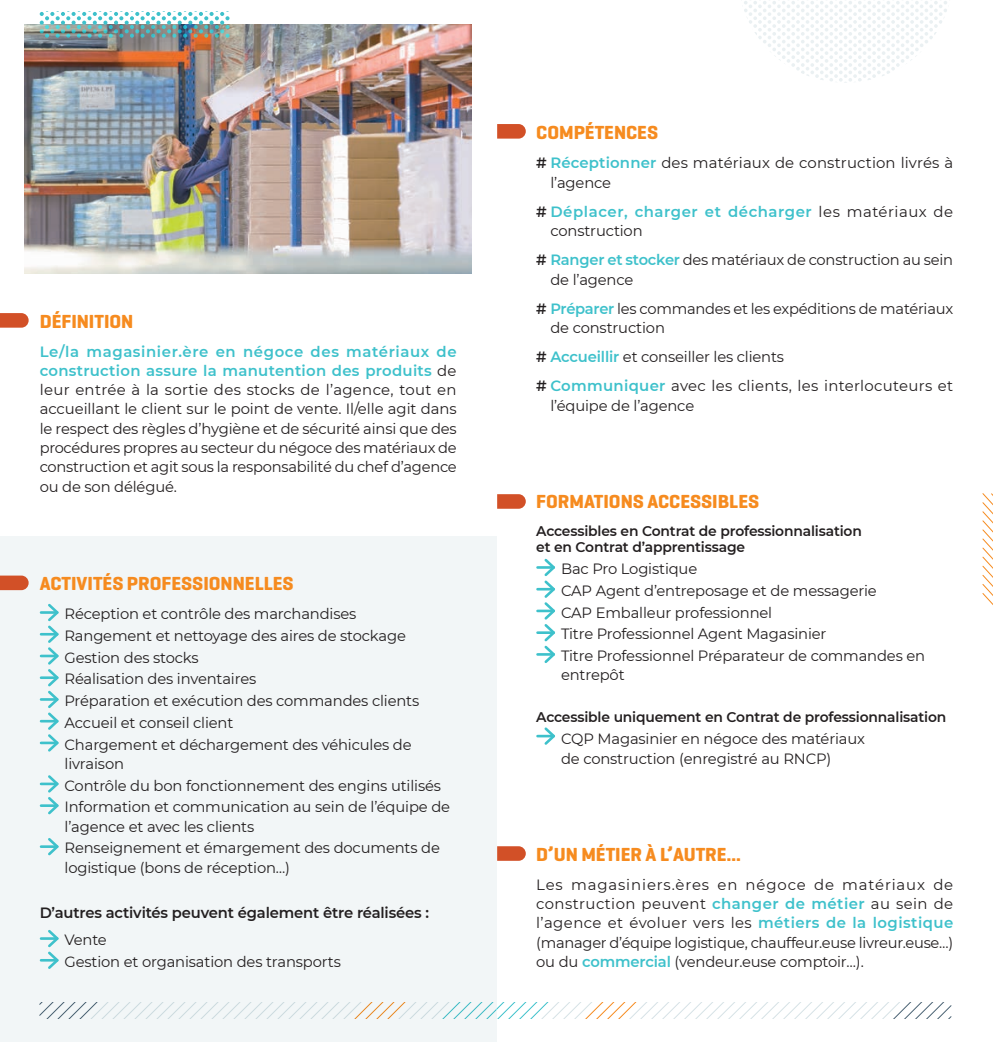
<style>
.page{position:relative;width:993px;height:1042px;background:#fff}
.page>*{position:absolute;margin:0;border:0;box-sizing:border-box;transform-origin:0 0}
.t1{font:700 19.25px "Geogrotesque";color:#f68b1f}
.t2{font:14.88px/19.2px "Montserrat";letter-spacing:-.01em;color:#231f20}
.t3{font:14.88px/19.2px "Montserrat";letter-spacing:.01em;color:#231f20}
.t4{font:600 14.88px/19.2px "Montserrat";letter-spacing:.04em;color:#3ec1cb}
.t5{font:600 14.88px "Montserrat";letter-spacing:-.01em;color:#231f20}
.t6{font:600 14px/15.8px "Montserrat";letter-spacing:-.01em;color:#231f20}
.s1{font-weight:600;color:#3ec1cb}
.s2{font-weight:600}
.s3{color:#231f20}
.s4{font-weight:400;color:#231f20}
</style>
<div class="page">
<div style="left:0;top:536px;width:496px;height:506px;background:#f2f6f7"></div>
<svg style="left:41px;top:603px;width:18px;height:149px"></svg>
<hr style="left:41px;top:782px;width:16px;height:3px;background:#3ec1cb">
<hr style="left:41px;top:804px;width:16px;height:3px;background:#3ec1cb">
<svg style="left:46px;top:775px;width:13px;height:40px"></svg>
<hr style="left:41px;top:845px;width:16px;height:3px;background:#3ec1cb">
<svg style="left:46px;top:838px;width:13px;height:18px"></svg>
<svg style="left:41px;top:930px;width:18px;height:39px"></svg>
<svg style="left:537px;top:558px;width:18px;height:105px"></svg>
<svg style="left:537px;top:727px;width:18px;height:18px"></svg>
<img style="left:25px;top:25px;width:446px;height:248px">
<img style="left:40px;top:12px;width:189px;height:26px">
<svg style="left:40px;top:1002px;width:910px;height:16px"></svg>
<svg style="left:497px;top:494px;width:28px;height:15px"></svg>
<svg style="left:497px;top:846px;width:28px;height:15px"></svg>
<svg style="left:497px;top:124px;width:28px;height:15px"></svg>
<svg style="left:982px;top:493px;width:10px;height:111px"></svg>
<svg style="left:744px;top:1px;width:203px;height:82px"></svg>
<svg style="left:0;top:313px;width:29px;height:15px"></svg>
<svg style="left:0;top:575px;width:29px;height:15px"></svg>
<p class="t1" style="left:40px;top:309px;width:95px">DÉFINITION</p>
<p class="t2" style="left:40px;top:341px;width:418px;text-align:justify"><span class="s1">Le/la magasinier.ère en négoce des matériaux de construction assure la manutention des produits</span> de leur entrée à la sortie des stocks de l’agence, tout en accueillant le client sur le point de vente. Il/elle agit dans le respect des règles d’hygiène et de sécurité ainsi que des procédures propres au secteur du négoce des matériaux de construction et agit sous la responsabilité du chef d’agence ou de son délégué.</p>
<p class="t1" style="left:40px;top:571px;width:255px">ACTIVITÉS PROFESSIONNELLES</p>
<p class="t2" style="left:64px;top:602px;width:356px;line-height:21.7px">Réception et contrôle des marchandises Rangement et nettoyage des aires de stockage Gestion des stocks<br>Réalisation des inventaires<br>Préparation et exécution des commandes clients Accueil et conseil client<br>Chargement et déchargement des véhicules de</p>
<p class="t2" style="left:64px;top:752px;width:387px;line-height:21.7px">livraison<br>Contrôle du bon fonctionnement des engins utilisés<br>Information et communication au sein de l’équipe de</p>
<p class="t2" style="left:64px;top:815px;width:377px;line-height:21.7px">l’agence et avec les clients<br>Renseignement et émargement des documents de</p>
<p class="t2" style="left:64px;top:857px;width:227px">logistique (bons de réception…)</p>
<p class="t5" style="left:40px;top:902px;width:390px">D’autres activités peuvent également être réalisées :</p>
<p class="t2" style="left:64px;top:928px;width:278px;line-height:21.7px">Vente<br>Gestion et organisation des transports</p>
<p class="t1" style="left:536px;top:121px;width:123px">COMPÉTENCES</p>
<p class="t3" style="left:550px;top:153px;width:404px;text-indent:-14px"><span class="s2">#</span> <span class="s1">Réceptionner</span> des matériaux de construction livrés à l’agence</p>
<p class="t4" style="left:550px;top:201px;width:404px;text-indent:-14px"><span class="s3">#</span> Déplacer, charger et décharger <span class="s4">les matériaux de construction</span></p>
<p class="t2" style="left:550px;top:250px;width:404px;text-indent:-14px"><span class="s2">#</span> <span class="s1">Ranger et stocker</span> des matériaux de construction au sein de l’agence</p>
<p class="t2" style="left:550px;top:298px;width:404px;text-indent:-14px"><span class="s2">#</span> <span class="s1">Préparer</span> les commandes et les expéditions de matériaux de construction</p>
<p class="t3" style="left:536px;top:342px;width:418px;line-height:29.2px"><span class="s2">#</span> <span class="s1">Accueillir</span> et conseiller les clients<br><span class="s2">#</span> <span class="s1">Communiquer</span> avec les clients, les interlocuteurs et</p>
<p class="t2" style="left:550px;top:395px;width:145px">l’équipe de l’agence</p>
<p class="t1" style="left:536px;top:490px;width:224px">FORMATIONS ACCESSIBLES</p>
<p class="t6" style="left:536px;top:522px;width:327px">Accessibles en Contrat de professionnalisation et en Contrat d’apprentissage</p>
<p class="t2" style="left:561px;top:557px;width:365px;line-height:21.7px">Bac Pro Logistique<br>CAP Agent d’entreposage et de messagerie<br>CAP Emballeur professionnel<br>Titre Professionnel Agent Magasinier<br>Titre Professionnel Préparateur de commandes en</p>
<p class="t2" style="left:561px;top:665px;width:65px">entrepôt</p>
<p class="t6" style="left:536px;top:708px;width:411px">Accessible uniquement en Contrat de professionnalisation</p>
<p class="t2" style="left:561px;top:729px;width:305px">CQP Magasinier en négoce des matériaux de construction (enregistré au RNCP)</p>
<p class="t1" style="left:536px;top:842px;width:206px">D’UN MÉTIER À L’AUTRE…</p>
<p class="t2" style="left:536px;top:874px;width:418px;text-align:justify">Les magasiniers.ères en négoce de matériaux de construction peuvent <span class="s1">changer de métier</span> au sein de l’agence et évoluer vers les <span class="s1">métiers de la logistique </span>(manager d’équipe logistique, chauffeur.euse livreur.euse…) ou du <span class="s1">commercial</span> (vendeur.euse comptoir…).</p>
</div>
